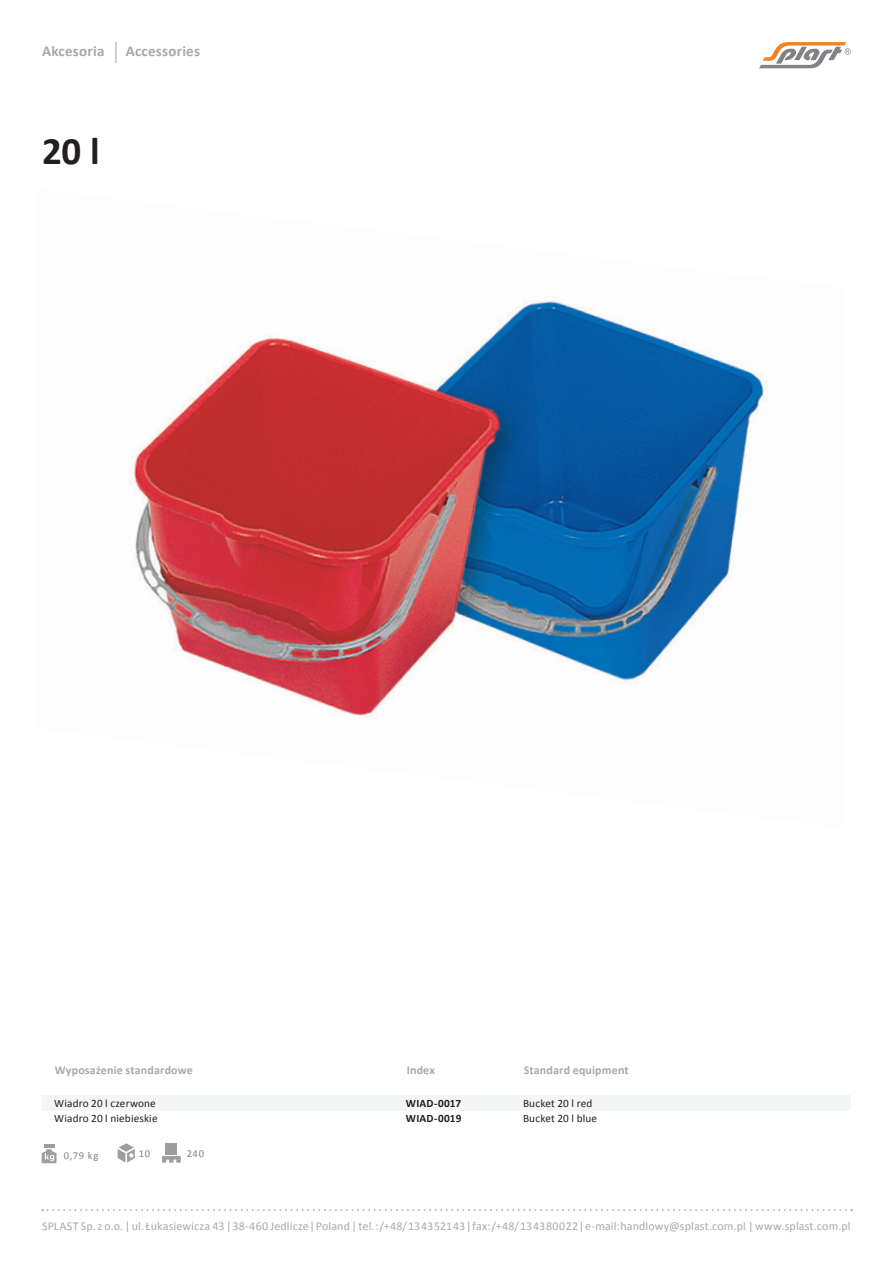
<style>
.page{position:relative;width:893px;height:1263px;background:#fff}
.page>*{position:absolute;margin:0;border:0;box-sizing:border-box;transform-origin:0 0}
.t1{font:700 39px "Calibri";color:#231f20}
.t2{font:700 15px "Calibri";letter-spacing:.02em;color:#a8a9ad}
.t3{font:12px "Calibri";letter-spacing:.015em;color:#a8a9ad}
.t4{font:700 12px "Calibri";letter-spacing:.015em;color:#a8a9ad}
.t5{font:11.25px/15px "Calibri";letter-spacing:.015em;color:#231f20}
.t6{font:700 11.25px/15px "Calibri";letter-spacing:.015em;color:#231f20}
.t7{font:10.5px "Calibri";letter-spacing:.065em;color:#808285}
</style>
<div class="page">
<img style="left:133px;top:301px;width:631px;height:417px">
<div style="left:42px;top:1095px;width:809px;height:15px;background:#f4f5f5"></div>
<svg style="left:42px;top:1209px;width:810px;height:2px"></svg>
<svg style="left:759px;top:42px;width:92px;height:26px"></svg>
<svg style="left:115px;top:42px;width:1px;height:21px"></svg>
<svg style="left:42px;top:1145px;width:14px;height:18px"></svg>
<svg style="left:118px;top:1143px;width:17px;height:19px"></svg>
<div style="left:166px;top:1143px;width:11px;height:11px;background:#999fa4"></div>
<svg style="left:162px;top:1156px;width:19px;height:6px"></svg>
<p class="t2" style="left:42px;top:42px;width:64px">Akcesoria</p>
<p class="t2" style="left:126px;top:42px;width:76px">Accessories</p>
<h1 class="t1" style="left:42px;top:126px;width:59px">20 l</h1>
<p class="t4" style="left:55px;top:1062px;width:140px">Wyposażenie standardowe</p>
<p class="t4" style="left:407px;top:1062px;width:30px">Index</p>
<p class="t4" style="left:524px;top:1062px;width:107px">Standard equipment</p>
<p class="t5" style="left:54px;top:1096px;width:105px">Wiadro 20 l czerwone<br>Wiadro 20 l niebieskie</p>
<p class="t6" style="left:406px;top:1095px;width:57px">WIAD-0017<br>WIAD-0019</p>
<p class="t5" style="left:523px;top:1096px;width:76px">Bucket 20 l red<br>Bucket 20 l blue</p>
<p class="t7" style="left:64px;top:1148px;width:36px">0,79 kg</p>
<p class="t7" style="left:139px;top:1147px;width:13px">10</p>
<p class="t7" style="left:187px;top:1147px;width:19px">240</p>
<p class="t3" style="left:42px;top:1218px;width:810px">SPLAST Sp. z o.o. | ul. Łukasiewicza 43 | 38-460 Jedlicze | Poland | tel. : /+48/ 13 43 521 43 | fax: /+48/ 13 43 800 22 | e-mail: handlowy@splast.com.pl | www.splast.com.pl</p>
</div>
